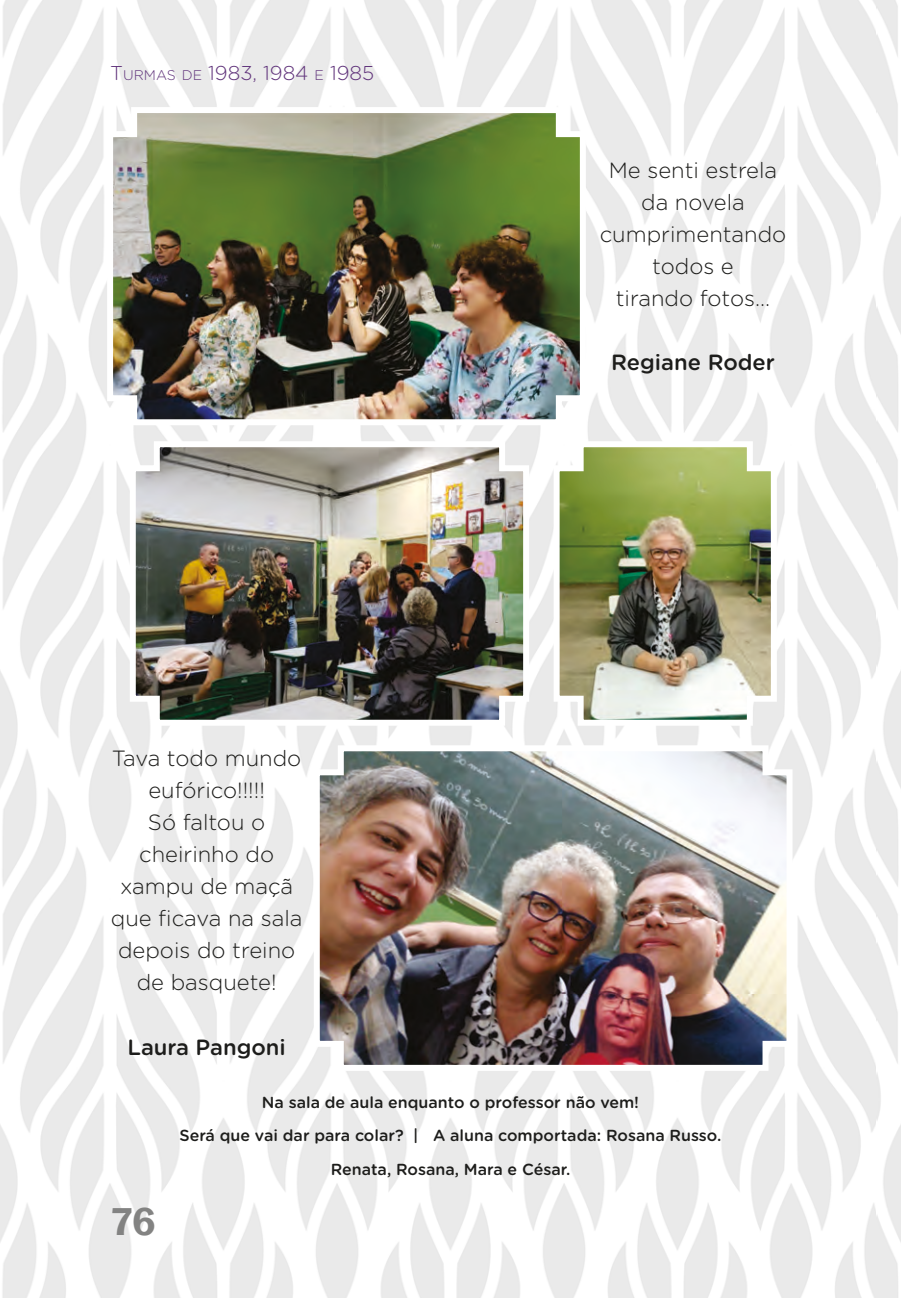
<style>
.page{position:relative;width:901px;height:1298px;background:#fff}
.page>*{position:absolute;margin:0;border:0;box-sizing:border-box;transform-origin:0 0}
.t1{font:600 40px "Franklin Gothic";color:#838382}
.MENSAGENS{font:300 22px/32px "Gotham Rounded";color:#1d1d1b;text-align:center}
.MENSAGENS-2{font:500 22px "Gotham Rounded";color:#1d1d1b}
.t2{font:300 20px "Gotham Rounded";color:#60337b}
.LEGENDA{font:500 16px "Gotham Rounded";color:#1d1d1b}
.s1{font-size:14px}
</style>
<div class="page">
<img style="left:0;top:0;width:875px;height:1297px">
<img style="left:875px;top:0;width:25px;height:1297px">
<img style="left:104px;top:104px;width:484px;height:324px">
<img style="left:550px;top:438px;width:229px;height:290px">
<img style="left:127px;top:438px;width:405px;height:290px">
<img style="left:311px;top:742px;width:484px;height:331px">
<svg style="left:16px;top:1259px;width:12px;height:38px"></svg>
<p class="t2" style="left:110px;top:60px;width:265px">T<span class="s1">URMAS DE</span> 1983, 1984 <span class="s1">E</span> 1985</p>
<p class="MENSAGENS" style="left:111px;top:741px;width:193px">Tava todo mundo eufórico!!!!!<br>Só faltou o cheirinho do xampu de maçã que ficava na sala depois do treino de basquete!</p>
<p class="MENSAGENS-2" style="left:127px;top:1030px;width:160px">Laura Pangoni</p>
<p class="MENSAGENS" style="left:599px;top:153px;width:188px">Me senti estrela da novela cumprimentando todos e<br>tirando fotos...</p>
<p class="MENSAGENS-2" style="left:611px;top:347px;width:165px">Regiane Roder</p>
<h1 class="t1" style="left:110px;top:1196px;width:47px">76</h1>
<p class="LEGENDA" style="left:262px;top:1090px;width:379px">Na sala de aula enquanto o professor não vem!</p>
<p class="LEGENDA" style="left:179px;top:1124px;width:543px">Será que vai dar para colar? | A aluna comportada: Rosana Russo.</p>
<p class="LEGENDA" style="left:330px;top:1157px;width:241px">Renata, Rosana, Mara e César.</p>
</div>
